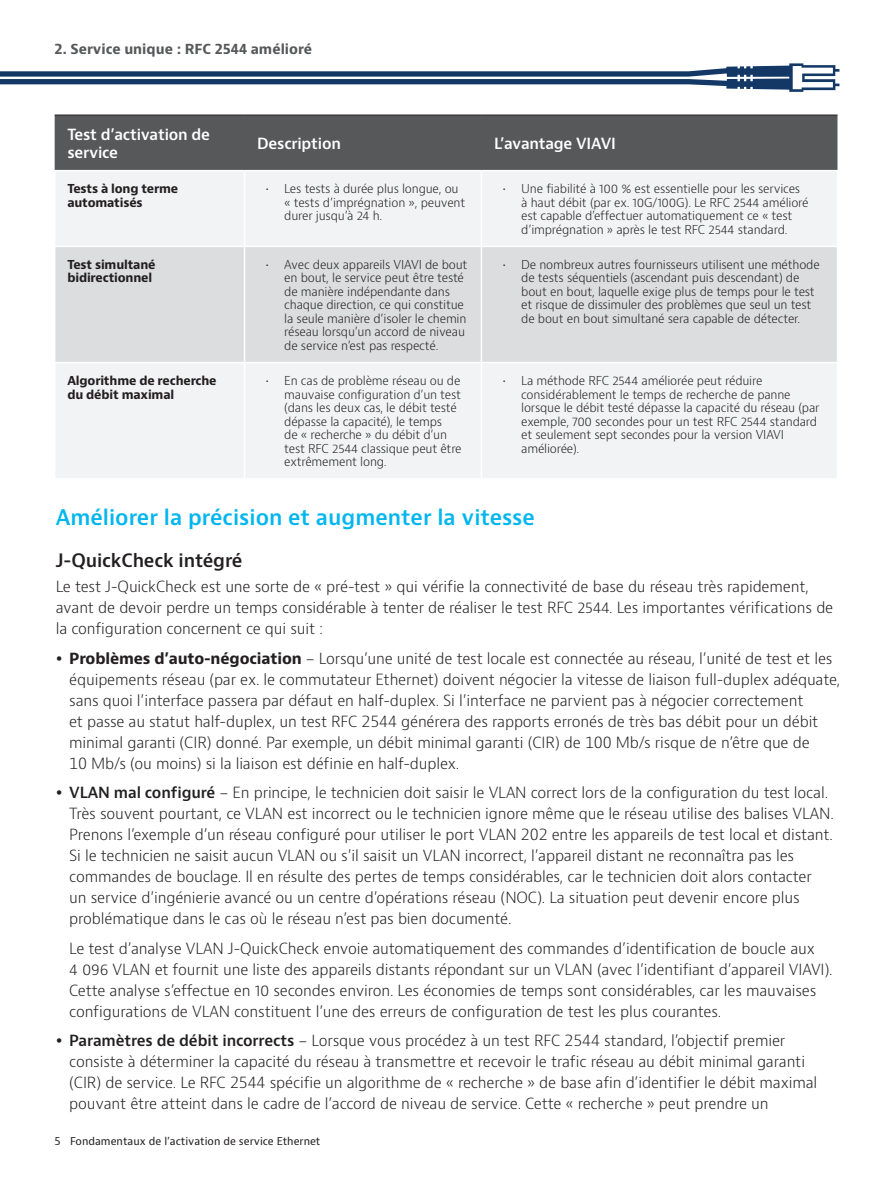
<style>
.page{position:relative;width:893px;height:1191px;background:#fff}
.page>*{position:absolute;margin:0;border:0;box-sizing:border-box;transform-origin:0 0}
.t1{font:600 21px "Bernino Sans";color:#00b6ef}
.Subhead_1{font:600 18px "Bernino Sans";letter-spacing:-.01em;color:#231f20}
.Body_text_8_12_5{font:300 15px/21px "Bernino Sans";letter-spacing:-.01em;color:#231f20}
.Table_Header{font:600 15px/18px "Bernino Sans";letter-spacing:-.015em;color:#fff}
.t2{font:700 13.5px "Bernino Sans";color:#57585a}
.t3{font:300 12px/13.5px "Bernino Sans";letter-spacing:-.015em;color:#231f20}
.Table_copy{font:700 12px/13.5px "Bernino Sans";letter-spacing:-.015em;color:#231f20}
.t4{font:10.5px "Bernino Sans";color:#231f20}
.s1{font-weight:700}
.s2{font-weight:600}
</style>
<div class="page">
<svg style="left:0;top:63px;width:839px;height:29px"></svg>
<div style="left:55px;top:116px;width:782px;height:54px;background:#57585a"></div>
<div style="left:56px;top:172px;width:780px;height:306px;background:#f2f3f4"></div>
<div style="left:55px;top:247px;width:782px;height:115px;background:#dcdddf"></div>
<hr style="left:55px;top:115px;width:190px;height:1px;background:#231f20">
<hr style="left:245px;top:115px;width:236px;height:1px;background:#231f20">
<hr style="left:481px;top:115px;width:356px;height:1px;background:#231f20">
<hr style="left:244px;top:171px;width:1px;height:75px;background:#fff">
<hr style="left:481px;top:171px;width:1px;height:75px;background:#fff">
<hr style="left:54px;top:246px;width:191px;height:1px;background:#fff">
<hr style="left:245px;top:246px;width:236px;height:1px;background:#fff">
<hr style="left:244px;top:247px;width:1px;height:115px;background:#fff">
<hr style="left:481px;top:246px;width:357px;height:1px;background:#fff">
<hr style="left:481px;top:247px;width:1px;height:115px;background:#fff">
<hr style="left:54px;top:362px;width:191px;height:1px;background:#fff">
<hr style="left:245px;top:362px;width:236px;height:1px;background:#fff">
<hr style="left:244px;top:363px;width:1px;height:115px;background:#fff">
<hr style="left:481px;top:362px;width:357px;height:1px;background:#fff">
<hr style="left:481px;top:363px;width:1px;height:115px;background:#fff">
<p class="t2" style="left:55px;top:40px;width:259px">2. Service unique : RFC 2544 amélioré</p>
<p class="Table_Header" style="left:67px;top:126px;width:144px">Test d’activation de service</p>
<p class="Table_Header" style="left:257px;top:135px;width:85px">Description</p>
<p class="Table_Header" style="left:494px;top:135px;width:123px">L’avantage VIAVI</p>
<p class="Table_copy" style="left:67px;top:182px;width:112px">Tests à long terme automatisés</p>
<p class="t3" style="left:284px;top:182px;width:183px;text-indent:-18px">• Les tests à durée plus longue, ou « tests d’imprégnation », peuvent durer jusqu’à 24 h.</p>
<p class="t3" style="left:521px;top:182px;width:289px;text-indent:-18px">• Une fiabilité à 100 % est essentielle pour les services à haut débit (par ex. 10G/100G). Le RFC 2544 amélioré est capable d’effectuer automatiquement ce « test d’imprégnation » après le test RFC 2544 standard.</p>
<p class="Table_copy" style="left:67px;top:258px;width:90px">Test simultané bidirectionnel</p>
<p class="t3" style="left:284px;top:258px;width:185px;text-indent:-18px">• Avec deux appareils VIAVI de bout en bout, le service peut être testé de manière indépendante dans chaque direction, ce qui constitue la seule manière d’isoler le chemin réseau lorsqu’un accord de niveau de service n’est pas respecté.</p>
<p class="t3" style="left:521px;top:258px;width:300px;text-indent:-18px">• De nombreux autres fournisseurs utilisent une méthode de tests séquentiels (ascendant puis descendant) de bout en bout, laquelle exige plus de temps pour le test et risque de dissimuler des problèmes que seul un test de bout en bout simultané sera capable de détecter.</p>
<p class="Table_copy" style="left:67px;top:374px;width:151px">Algorithme de recherche du débit maximal</p>
<p class="t3" style="left:284px;top:374px;width:179px;text-indent:-18px">• En cas de problème réseau ou de mauvaise configuration d’un test (dans les deux cas, le débit testé dépasse la capacité), le temps<br>de « recherche » du débit d’un test RFC 2544 classique peut être extrêmement long.</p>
<p class="t3" style="left:521px;top:374px;width:300px;text-indent:-18px">• La méthode RFC 2544 améliorée peut réduire considérablement le temps de recherche de panne lorsque le débit testé dépasse la capacité du réseau (par exemple, 700 secondes pour un test RFC 2544 standard et seulement sept secondes pour la version VIAVI améliorée).</p>
<p class="t1" style="left:56px;top:503px;width:481px">Améliorer la précision et augmenter la vitesse</p>
<p class="Subhead_1" style="left:56px;top:549px;width:188px">J-QuickCheck intégré</p>
<p class="Body_text_8_12_5" style="left:56px;top:576px;width:779px">Le test J-QuickCheck est une sorte de « pré-test » qui vérifie la connectivité de base du réseau très rapidement, avant de devoir perdre un temps considérable à tenter de réaliser le test RFC 2544. Les importantes vérifications de la configuration concernent ce qui suit :</p>
<p class="Body_text_8_12_5" style="left:69px;top:648px;width:773px"><span class="s1">Problèmes d’auto-négociation</span> - Lorsqu’une unité de test locale est connectée au réseau, l’unité de test et les équipements réseau (par ex. le commutateur Ethernet) doivent négocier la vitesse de liaison full-duplex adéquate, sans quoi l’interface passera par défaut en half-duplex. Si l’interface ne parvient pas à négocier correctement<br>et passe au statut half-duplex, un test RFC 2544 générera des rapports erronés de très bas débit pour un débit minimal garanti (CIR) donné. Par exemple, un débit minimal garanti (CIR) de 100 Mb/s risque de n’être que de<br>10 Mb/s (ou moins) si la liaison est définie en half-duplex.</p>
<p class="Body_text_8_12_5" style="left:69px;top:782px;width:766px"><span class="s2">VLAN mal configuré</span> - En principe, le technicien doit saisir le VLAN correct lors de la configuration du test local.<br>Très souvent pourtant, ce VLAN est incorrect ou le technicien ignore même que le réseau utilise des balises VLAN.<br>Prenons l’exemple d’un réseau configuré pour utiliser le port VLAN 202 entre les appareils de test local et distant.<br>Si le technicien ne saisit aucun VLAN ou s’il saisit un VLAN incorrect, l’appareil distant ne reconnaîtra pas les commandes de bouclage. Il en résulte des pertes de temps considérables, car le technicien doit alors contacter<br>un service d’ingénierie avancé ou un centre d’opérations réseau (NOC). La situation peut devenir encore plus problématique dans le cas où le réseau n’est pas bien documenté.</p>
<p class="Body_text_8_12_5" style="left:69px;top:938px;width:765px">Le test d’analyse VLAN J-QuickCheck envoie automatiquement des commandes d’identification de boucle aux<br>4 096 VLAN et fournit une liste des appareils distants répondant sur un VLAN (avec l’identifiant d’appareil VIAVI).<br>Cette analyse s’effectue en 10 secondes environ. Les économies de temps sont considérables, car les mauvaises configurations de VLAN constituent l’une des erreurs de configuration de test les plus courantes.</p>
<p class="Body_text_8_12_5" style="left:69px;top:1030px;width:749px"><span class="s2">Paramètres de débit incorrects</span> - Lorsque vous procédez à un test RFC 2544 standard, l’objectif premier consiste à déterminer la capacité du réseau à transmettre et recevoir le trafic réseau au débit minimal garanti (CIR) de service. Le RFC 2544 spécifie un algorithme de « recherche » de base afin d’identifier le débit maximal pouvant être atteint dans le cadre de l’accord de niveau de service. Cette « recherche » peut prendre un</p>
<p class="t4" style="left:55px;top:1134px;width:267px">5 Fondamentaux de l’activation de service Ethernet</p>
</div>
